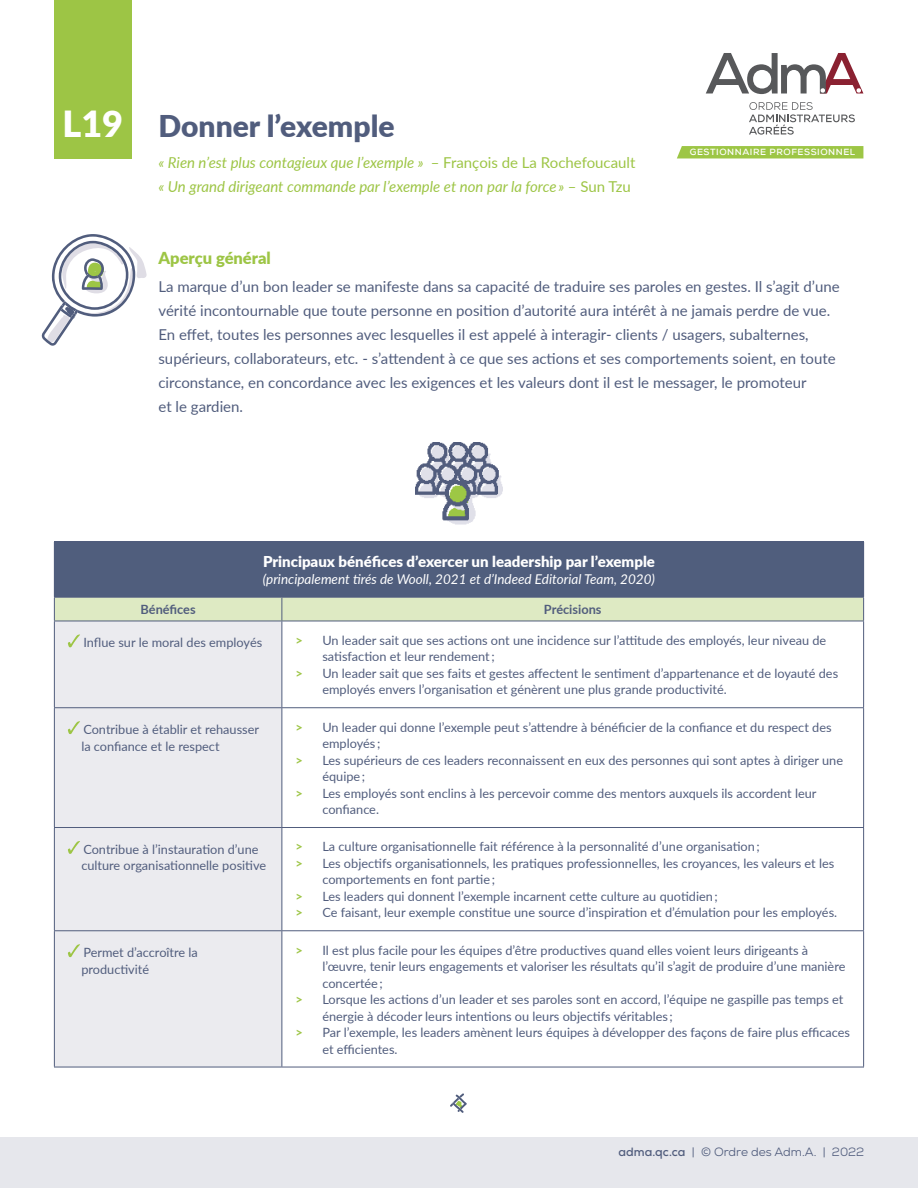
<style>
.page{position:relative;width:918px;height:1188px;background:#fff}
.page>*{position:absolute;margin:0;border:0;box-sizing:border-box;transform-origin:0 0}
.t1{font:900 36px "Lato";color:#fff}
.t2{font:900 30px "Lato";color:#515d7d}
.t3{font:900 16.5px "Lato";color:#9dc545}
.t4{font:15px/24px "Lato";color:#515d7d}
.t5{font:italic 15px/24px "Lato";color:#9dc545}
.t6{font:900 15px "Lato";color:#fff}
.t7{font:italic 13.5px "Lato";color:#fff}
.List_Paragraph{font:12.75px/16.5px "Lato";color:#515d7d}
.t8{font:700 12.75px "Lato";color:#515d7d}
.t9{font:12px "Nexa";color:#515d7d}
.t10{font:700 9.15px "Nexa";letter-spacing:.06em;color:#fff}
.s1{font-style:normal}
.s2{font-weight:700;color:#9dc545}
.s3{font-weight:700}
</style>
<div class="page">
<svg style="left:677px;top:146px;width:186px;height:12px;background:#9ec648"></svg>
<svg style="left:749px;top:102px;width:106px;height:33px"></svg>
<svg style="left:706px;top:53px;width:157px;height:41px"></svg>
<div style="left:54px;top:0;width:78px;height:159px;background:#9dc545"></div>
<svg style="left:41px;top:234px;width:106px;height:112px"></svg>
<div style="left:0;top:1137px;width:918px;height:51px;background:#e6e7ec"></div>
<img style="left:416px;top:442px;width:86px;height:83px">
<div style="left:54px;top:542px;width:810px;height:55px;background:#505e7d"></div>
<div style="left:55px;top:622px;width:227px;height:445px;background:#ebebef"></div>
<hr style="left:54px;top:621px;width:1px;height:86px;background:#515d7d">
<hr style="left:282px;top:621px;width:582px;height:1px;background:#515d7d">
<hr style="left:282px;top:621px;width:1px;height:86px;background:#515d7d">
<hr style="left:863px;top:621px;width:1px;height:86px;background:#515d7d">
<hr style="left:54px;top:707px;width:228px;height:1px;background:#515d7d">
<hr style="left:54px;top:708px;width:1px;height:119px;background:#515d7d">
<hr style="left:282px;top:707px;width:582px;height:1px;background:#515d7d">
<hr style="left:282px;top:708px;width:1px;height:119px;background:#515d7d">
<hr style="left:863px;top:708px;width:1px;height:119px;background:#515d7d">
<hr style="left:54px;top:827px;width:228px;height:1px;background:#515d7d">
<hr style="left:54px;top:828px;width:1px;height:102px;background:#515d7d">
<hr style="left:282px;top:827px;width:582px;height:1px;background:#515d7d">
<hr style="left:282px;top:828px;width:1px;height:102px;background:#515d7d">
<hr style="left:863px;top:828px;width:1px;height:102px;background:#515d7d">
<hr style="left:54px;top:931px;width:1px;height:136px;background:#515d7d">
<hr style="left:282px;top:931px;width:1px;height:136px;background:#515d7d">
<hr style="left:863px;top:931px;width:1px;height:136px;background:#515d7d">
<hr style="left:54px;top:930px;width:228px;height:1px;background:#515d7d">
<hr style="left:282px;top:930px;width:582px;height:1px;background:#515d7d">
<hr style="left:54px;top:1067px;width:228px;height:1px;background:#515d7d">
<hr style="left:282px;top:1067px;width:582px;height:1px;background:#515d7d">
<div style="left:54px;top:598px;width:810px;height:23px;background:#deeac3"></div>
<hr style="left:54px;top:621px;width:228px;height:1px;background:#515d7d">
<hr style="left:54px;top:541px;width:228px;height:1px;background:#515d7d">
<hr style="left:282px;top:541px;width:582px;height:1px;background:#515d7d">
<hr style="left:54px;top:597px;width:228px;height:1px;background:#515d7d">
<hr style="left:282px;top:597px;width:582px;height:1px;background:#515d7d">
<svg style="left:68px;top:634px;width:12px;height:13px"></svg>
<svg style="left:68px;top:721px;width:12px;height:13px"></svg>
<svg style="left:68px;top:841px;width:12px;height:13px"></svg>
<svg style="left:68px;top:944px;width:12px;height:13px"></svg>
<svg style="left:450px;top:1093px;width:17px;height:20px"></svg>
<p class="t1" style="left:63px;top:97px;width:62px">L19</p>
<p class="t2" style="left:158px;top:104px;width:238px">Donner l’exemple</p>
<p class="t5" style="left:158px;top:150px;width:479px">« Rien n’est plus contagieux que l’exemple » <span class="s1">– François de La Rochefoucault </span>« Un grand dirigeant commande par l’exemple et non par la force » <span class="s1">– Sun Tzu</span></p>
<p class="t3" style="left:158px;top:245px;width:114px">Aperçu général</p>
<p class="t10" style="left:690px;top:146px;width:167px">GESTIONNAIRE PROFESSIONNEL</p>
<p class="t4" style="left:158px;top:274px;width:683px">La marque d’un bon leader se manifeste dans sa capacité de traduire ses paroles en gestes. Il s’agit d’une vérité incontournable que toute personne en position d’autorité aura intérêt à ne jamais perdre de vue.<br>En effet, toutes les personnes avec lesquelles il est appelé à interagir- clients / usagers, subalternes, supérieurs, collaborateurs, etc. - s’attendent à ce que ses actions et ses comportements soient, en toute circonstance, en concordance avec les exigences et les valeurs dont il est le messager, le promoteur<br>et le gardien.</p>
<p class="t6" style="left:263px;top:550px;width:393px">Principaux bénéfices d’exercer un leadership par l’exemple</p>
<p class="t7" style="left:263px;top:569px;width:394px">(principalement tirés de Wooll, 2021 et d’Indeed Editorial Team, 2020)</p>
<p class="t8" style="left:141px;top:600px;width:57px">Bénéfices</p>
<p class="t8" style="left:544px;top:600px;width:59px">Précisions</p>
<p class="List_Paragraph" style="left:83px;top:634px;width:180px">Influe sur le moral des employés</p>
<p class="List_Paragraph" style="left:322px;top:631px;width:505px;text-indent:-27px"><span class="s2">&gt;</span> Un leader sait que ses actions ont une incidence sur l’attitude des employés, leur niveau de satisfaction et leur rendement ;</p>
<p class="List_Paragraph" style="left:322px;top:664px;width:517px;text-indent:-27px"><span class="s2">&gt;</span> Un leader sait que ses faits et gestes affectent le sentiment d’appartenance et de loyauté des employés envers l’organisation et génèrent une plus grande productivité.</p>
<p class="List_Paragraph" style="left:81px;top:721px;width:179px">Contribue à établir et rehausser la confiance et le respect</p>
<p class="List_Paragraph" style="left:322px;top:718px;width:511px;text-indent:-27px"><span class="s2">&gt;</span> Un leader qui donne l’exemple peut s’attendre à bénéficier de la confiance et du respect des employés ;</p>
<p class="List_Paragraph" style="left:322px;top:751px;width:522px;text-indent:-27px"><span class="s2">&gt;</span> Les supérieurs de ces leaders reconnaissent en eux des personnes qui sont aptes à diriger une équipe ;</p>
<p class="List_Paragraph" style="left:322px;top:784px;width:496px;text-indent:-27px"><span class="s2">&gt;</span> Les employés sont enclins à les percevoir comme des mentors auxquels ils accordent leur confiance.</p>
<p class="List_Paragraph" style="left:81px;top:840px;width:186px">Contribue à l’instauration d’une culture organisationnelle positive</p>
<p class="List_Paragraph" style="left:295px;top:838px;width:466px"><span class="s2">&gt;</span> La culture organisationnelle fait référence à la personnalité d’une organisation ;</p>
<p class="List_Paragraph" style="left:322px;top:854px;width:514px;text-indent:-27px"><span class="s2">&gt;</span> Les objectifs organisationnels, les pratiques professionnelles, les croyances, les valeurs et les comportements en font partie ;</p>
<p class="List_Paragraph" style="left:295px;top:887px;width:424px"><span class="s2">&gt;</span> Les leaders qui donnent l’exemple incarnent cette culture au quotidien ;</p>
<p class="List_Paragraph" style="left:295px;top:904px;width:543px"><span class="s2">&gt;</span> Ce faisant, leur exemple constitue une source d’inspiration et d’émulation pour les employés.</p>
<p class="List_Paragraph" style="left:81px;top:944px;width:118px">Permet d’accroître la productivité</p>
<p class="List_Paragraph" style="left:322px;top:941px;width:525px;text-indent:-27px"><span class="s2">&gt;</span> Il est plus facile pour les équipes d’être productives quand elles voient leurs dirigeants à l’œuvre, tenir leurs engagements et valoriser les résultats qu’il s’agit de produire d’une manière concertée ;</p>
<p class="List_Paragraph" style="left:322px;top:991px;width:523px;text-indent:-27px"><span class="s2">&gt;</span> Lorsque les actions d’un leader et ses paroles sont en accord, l’équipe ne gaspille pas temps et énergie à décoder leurs intentions ou leurs objectifs véritables ;</p>
<p class="List_Paragraph" style="left:322px;top:1024px;width:529px;text-indent:-27px"><span class="s2">&gt;</span> Par l’exemple, les leaders amènent leurs équipes à développer des façons de faire plus efficaces et efficientes.</p>
<p class="t9" style="left:619px;top:1144px;width:247px"><span class="s3">adma.qc.ca</span> | © Ordre des Adm.A. | 2022</p>
</div>
